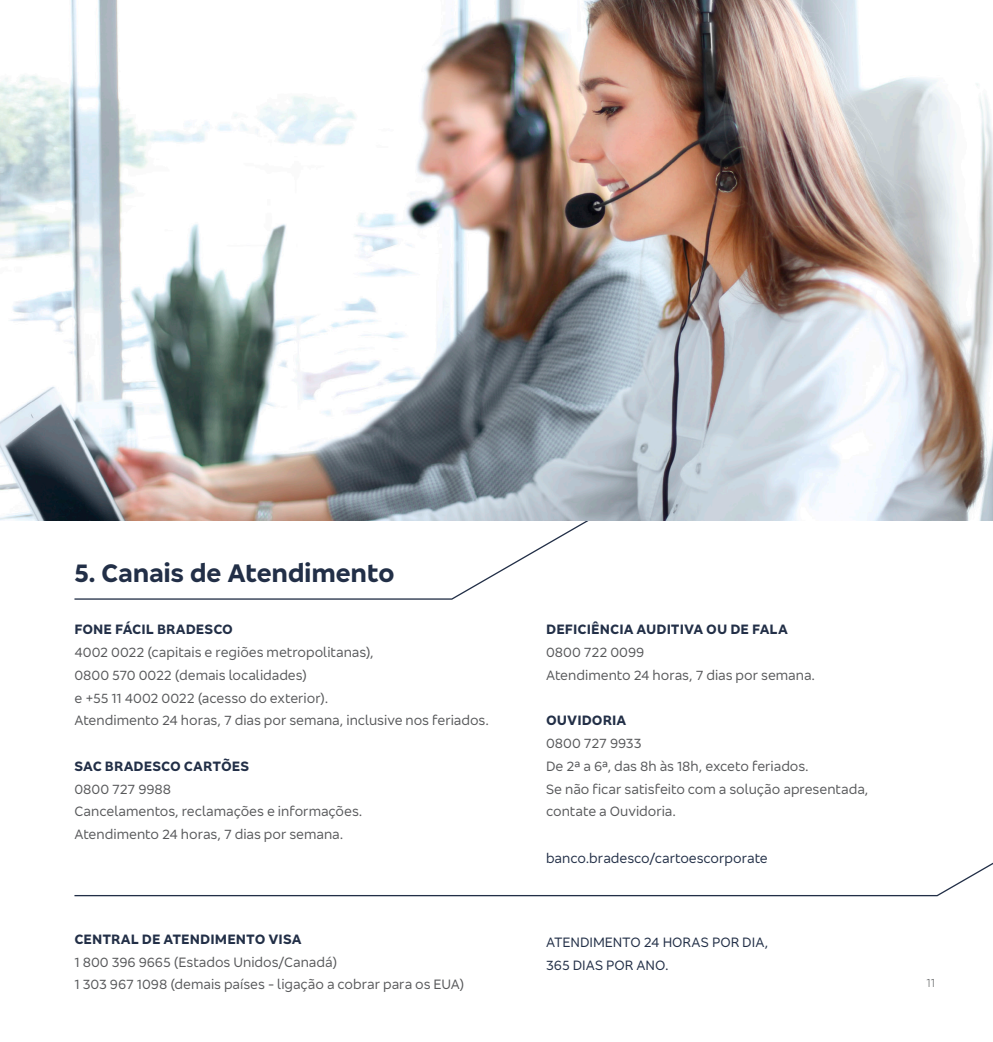
<style>
.page{position:relative;width:993px;height:1042px;background:#fff}
.page>*{position:absolute;margin:0;border:0;box-sizing:border-box;transform-origin:0 0}
.t1{font:700 26.25px "Bradesco Sans";letter-spacing:-.015em;color:#222f47}
.t2{font:14px/22.8px "Bradesco Sans";color:#57585a}
.t3{font:700 14px "Bradesco Sans";color:#222f47}
.t4{font:14px/22.8px "Bradesco Sans";color:#222f47}
.t5{font:300 12.25px "Bradesco Sans";color:#57585a}
</style>
<div class="page">
<svg style="left:74px;top:521px;width:515px;height:79px"></svg>
<svg style="left:74px;top:863px;width:918px;height:34px"></svg>
<img style="left:0;top:0;width:992px;height:521px">
<p class="t1" style="left:74px;top:556px;width:321px">5. Canais de Atendimento</p>
<p class="t3" style="left:74px;top:620px;width:160px">FONE FÁCIL BRADESCO</p>
<p class="t2" style="left:74px;top:640px;width:301px">4002 0022 (capitais e regiões metropolitanas),<br>0800 570 0022 (demais localidades)</p>
<p class="t2" style="left:74px;top:686px;width:416px">e +55 11 4002 0022 (acesso do exterior).<br>Atendimento 24 horas, 7 dias por semana, inclusive nos feriados.</p>
<p class="t3" style="left:74px;top:757px;width:176px">SAC BRADESCO CARTÕES</p>
<p class="t2" style="left:74px;top:777px;width:289px">0800 727 9988<br>Cancelamentos, reclamações e informações.<br>Atendimento 24 horas, 7 dias por semana.</p>
<p class="t3" style="left:74px;top:930px;width:229px">CENTRAL DE ATENDIMENTO VISA</p>
<p class="t2" style="left:74px;top:950px;width:391px">1 800 396 9665 (Estados Unidos/Canadá)<br>1 303 967 1098 (demais países - ligação a cobrar para os EUA)</p>
<p class="t3" style="left:546px;top:620px;width:243px">DEFICIÊNCIA AUDITIVA OU DE FALA</p>
<p class="t2" style="left:546px;top:640px;width:270px">0800 722 0099<br>Atendimento 24 horas, 7 dias por semana.</p>
<p class="t3" style="left:546px;top:711px;width:82px">OUVIDORIA</p>
<p class="t2" style="left:546px;top:731px;width:324px">0800 727 9933<br>De 2ª a 6ª, das 8h às 18h, exceto feriados.<br>Se não ficar satisfeito com a solução apresentada, contate a Ouvidoria.</p>
<p class="t4" style="left:546px;top:846px;width:223px">banco.bradesco/cartoescorporate</p>
<p class="t4" style="left:546px;top:930px;width:223px">ATENDIMENTO 24 HORAS POR DIA,<br>365 DIAS POR ANO.</p>
<p class="t5" style="left:926px;top:975px;width:10px">11</p>
</div>
